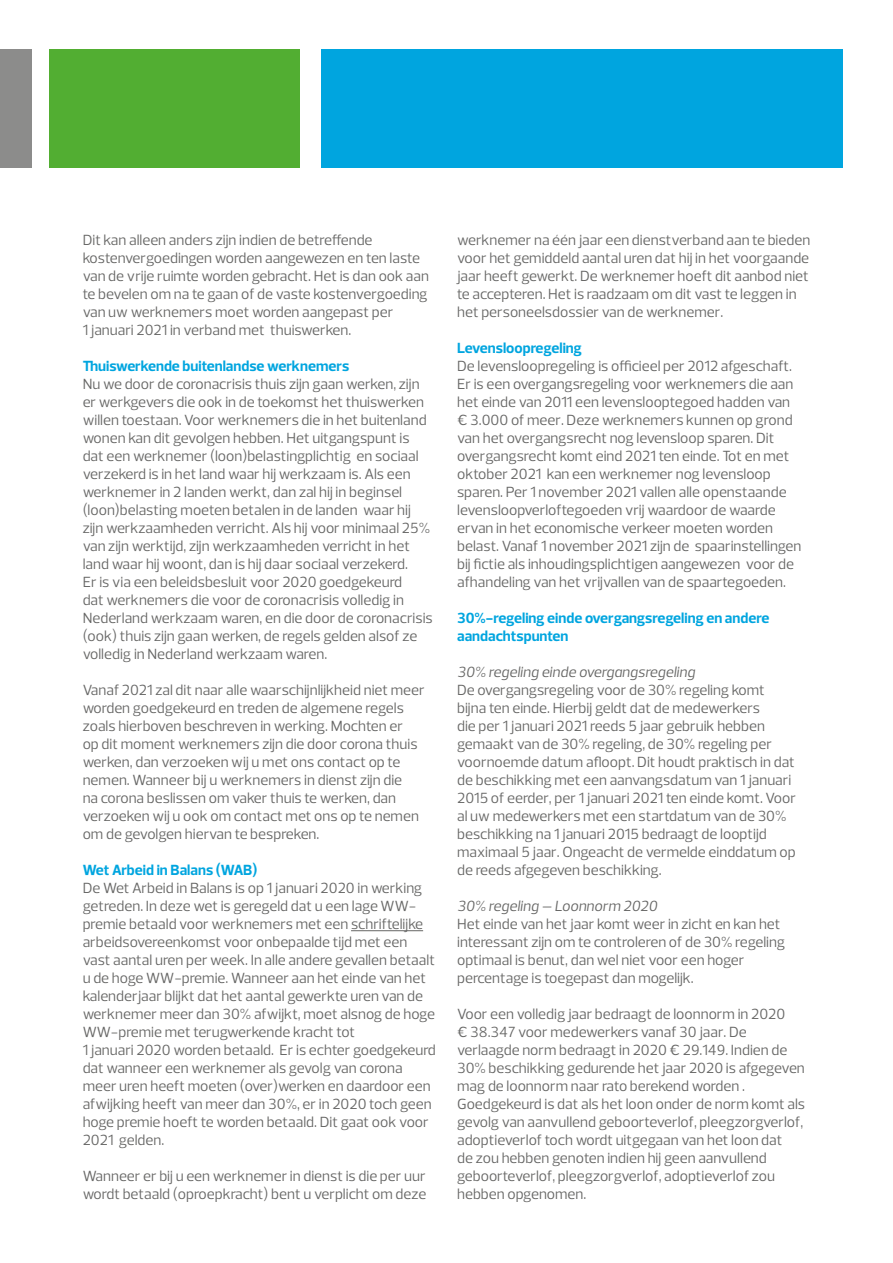
<style>
.page{position:relative;width:893px;height:1263px;background:#fff}
.page>*{position:absolute;margin:0;border:0;box-sizing:border-box;transform-origin:0 0}
.t1{font:15px/18px "Prelo";color:#666665}
.t2{font:700 15px/18px "Prelo";color:#00a5df}
.t3{font:italic 15px "Prelo";color:#666665}
</style>
<div class="page">
<hr style="left:351px;top:930px;width:72px;height:1px;background:#666665">
<div style="left:321px;top:50px;width:522px;height:118px;background:#00a5df"></div>
<div style="left:50px;top:50px;width:250px;height:118px;background:#52ae32"></div>
<div style="left:0;top:50px;width:31px;height:118px;background:#8c8c8b"></div>
<p class="t1" style="left:83px;top:231px;width:348px">Dit kan alleen anders zijn indien de betreffende kostenvergoedingen worden aangewezen en ten laste van de vrije ruimte worden gebracht. Het is dan ook aan te bevelen om na te gaan of de vaste kostenvergoeding van uw werknemers moet worden aangepast per<br>1 januari 2021 in verband met thuiswerken.</p>
<p class="t2" style="left:83px;top:357px;width:268px">Thuiswerkende buitenlandse werknemers</p>
<p class="t1" style="left:83px;top:375px;width:352px">Nu we door de coronacrisis thuis zijn gaan werken, zijn er werkgevers die ook in de toekomst het thuiswerken willen toestaan. Voor werknemers die in het buitenland wonen kan dit gevolgen hebben. Het uitgangspunt is dat een werknemer (loon)belastingplichtig en sociaal verzekerd is in het land waar hij werkzaam is. Als een werknemer in 2 landen werkt, dan zal hij in beginsel (loon)belasting moeten betalen in de landen waar hij zijn werkzaamheden verricht. Als hij voor minimaal 25% van zijn werktijd, zijn werkzaamheden verricht in het land waar hij woont, dan is hij daar sociaal verzekerd.<br>Er is via een beleidsbesluit voor 2020 goedgekeurd<br>dat werknemers die voor de coronacrisis volledig in Nederland werkzaam waren, en die door de coronacrisis (ook) thuis zijn gaan werken, de regels gelden alsof ze volledig in Nederland werkzaam waren.</p>
<p class="t1" style="left:83px;top:681px;width:343px">Vanaf 2021 zal dit naar alle waarschijnlijkheid niet meer worden goedgekeurd en treden de algemene regels zoals hierboven beschreven in werking. Mochten er<br>op dit moment werknemers zijn die door corona thuis werken, dan verzoeken wij u met ons contact op te nemen. Wanneer bij u werknemers in dienst zijn die<br>na corona beslissen om vaker thuis te werken, dan verzoeken wij u ook om contact met ons op te nemen om de gevolgen hiervan te bespreken.</p>
<p class="t2" style="left:83px;top:861px;width:176px">Wet Arbeid in Balans (WAB)</p>
<p class="t1" style="left:83px;top:879px;width:355px">De Wet Arbeid in Balans is op 1 januari 2020 in werking getreden. In deze wet is geregeld dat u een lage WW&shy;premie betaald voor werknemers met een schriftelijke arbeidsovereenkomst voor onbepaalde tijd met een vast aantal uren per week. In alle andere gevallen betaalt u de hoge WW-premie. Wanneer aan het einde van het kalenderjaar blijkt dat het aantal gewerkte uren van de werknemer meer dan 30% afwijkt, moet alsnog de hoge WW-premie met terugwerkende kracht tot<br>1 januari 2020 worden betaald. Er is echter goedgekeurd dat wanneer een werknemer als gevolg van corona meer uren heeft moeten (over)werken en daardoor een afwijking heeft van meer dan 30%, er in 2020 toch geen hoge premie hoeft te worden betaald. Dit gaat ook voor 2021 gelden.</p>
<p class="t1" style="left:83px;top:1167px;width:345px">Wanneer er bij u een werknemer in dienst is die per uur wordt betaald (oproepkracht) bent u verplicht om deze</p>
<p class="t1" style="left:457px;top:231px;width:355px">werknemer na één jaar een dienstverband aan te bieden voor het gemiddeld aantal uren dat hij in het voorgaande jaar heeft gewerkt. De werknemer hoeft dit aanbod niet te accepteren. Het is raadzaam om dit vast te leggen in het personeelsdossier van de werknemer.</p>
<p class="t2" style="left:457px;top:339px;width:126px">Levensloopregeling</p>
<p class="t1" style="left:457px;top:357px;width:346px">De levensloopregeling is officieel per 2012 afgeschaft.<br>Er is een overgangsregeling voor werknemers die aan het einde van 2011 een levenslooptegoed hadden van € 3.000 of meer. Deze werknemers kunnen op grond van het overgangsrecht nog levensloop sparen. Dit overgangsrecht komt eind 2021 ten einde. Tot en met oktober 2021 kan een werknemer nog levensloop sparen. Per 1 november 2021 vallen alle openstaande levensloopverloftegoeden vrij waardoor de waarde ervan in het economische verkeer moeten worden belast. Vanaf 1 november 2021 zijn de spaarinstellingen bij fictie als inhoudingsplichtigen aangewezen voor de afhandeling van het vrijvallen van de spaartegoeden.</p>
<p class="t2" style="left:457px;top:609px;width:314px">30%-regeling einde overgangsregeling en andere aandachtspunten</p>
<p class="t3" style="left:457px;top:663px;width:239px">30% regeling einde overgangsregeling</p>
<p class="t1" style="left:457px;top:681px;width:340px">De overgangsregeling voor de 30% regeling komt bijna ten einde. Hierbij geldt dat de medewerkers<br>die per 1 januari 2021 reeds 5 jaar gebruik hebben gemaakt van de 30% regeling, de 30% regeling per voornoemde datum afloopt. Dit houdt praktisch in dat de beschikking met een aanvangsdatum van 1 januari 2015 of eerder, per 1 januari 2021 ten einde komt. Voor al uw medewerkers met een startdatum van de 30% beschikking na 1 januari 2015 bedraagt de looptijd maximaal 5 jaar. Ongeacht de vermelde einddatum op de reeds afgegeven beschikking.</p>
<p class="t3" style="left:457px;top:897px;width:202px">30% regeling – Loonnorm 2020</p>
<p class="t1" style="left:457px;top:915px;width:329px">Het einde van het jaar komt weer in zicht en kan het interessant zijn om te controleren of de 30% regeling optimaal is benut, dan wel niet voor een hoger percentage is toegepast dan mogelijk.</p>
<p class="t1" style="left:457px;top:1005px;width:349px">Voor een volledig jaar bedraagt de loonnorm in 2020<br>€ 38.347 voor medewerkers vanaf 30 jaar. De verlaagde norm bedraagt in 2020 € 29.149. Indien de 30% beschikking gedurende het jaar 2020 is afgegeven mag de loonnorm naar rato berekend worden .<br>Goedgekeurd is dat als het loon onder de norm komt als gevolg van aanvullend geboorteverlof, pleegzorgverlof, adoptieverlof toch wordt uitgegaan van het loon dat<br>de zou hebben genoten indien hij geen aanvullend geboorteverlof, pleegzorgverlof, adoptieverlof zou hebben opgenomen.</p>
</div>
